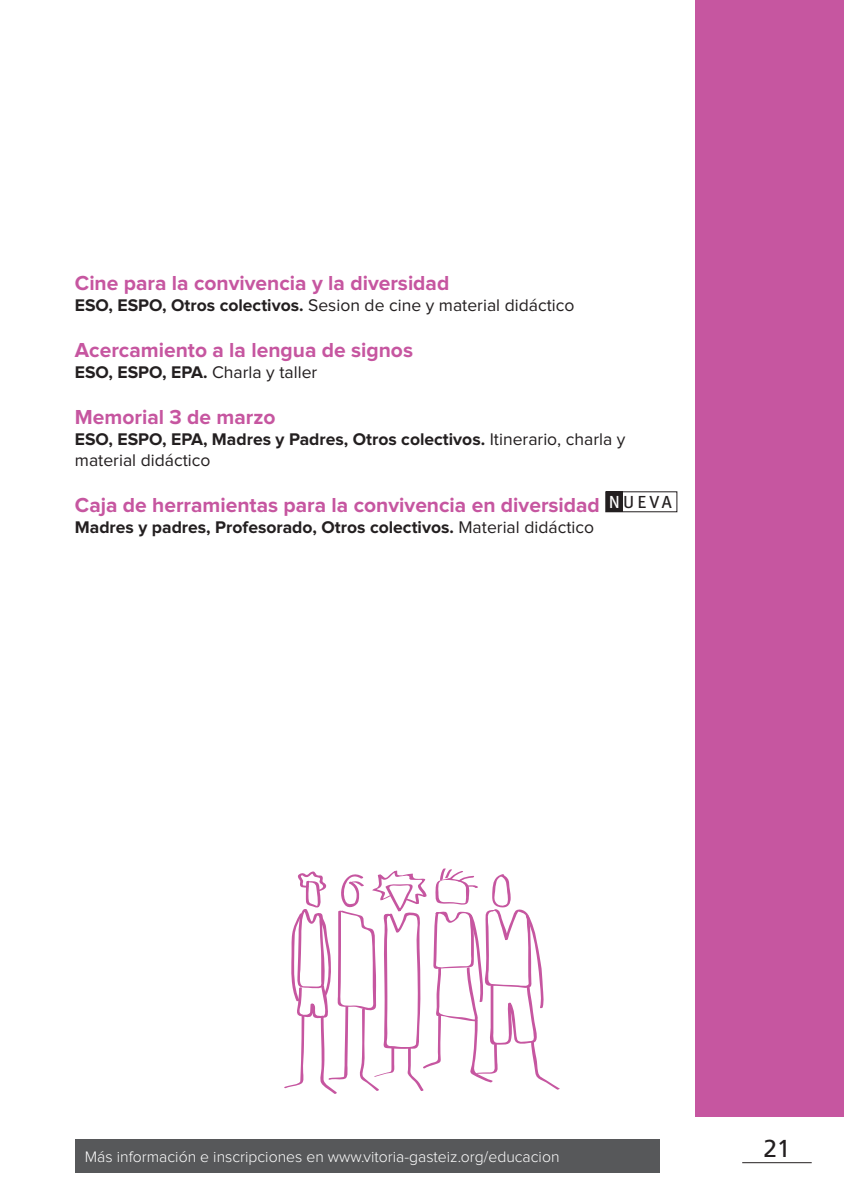
<style>
.page{position:relative;width:844px;height:1191px;background:#fff}
.page>*{position:absolute;margin:0;border:0;box-sizing:border-box;transform-origin:0 0}
.t1{font:24.5px "Frutiger LT Std";color:#231f20}
.t2{font:700 21px "Proxima Nova";color:#c656a0}
.t3{font:700 17.5px/21px "Proxima Nova";color:#231f20}
.t4{font:17.5px "Proxima Nova";color:#231f20}
.t5{font:300 15.75px "Proxima Nova";color:#fff}
.s1{font-weight:700}
.s2{font-weight:400}
</style>
<div class="page">
<hr style="left:742px;top:1162px;width:69px;height:1px;background:#231f20">
<div style="left:75px;top:1138px;width:584px;height:34px;background:#57585a"></div>
<svg style="left:284px;top:868px;width:276px;height:226px"></svg>
<div style="left:605px;top:491px;width:17px;height:21px;background:#231f20"></div>
<div style="left:605px;top:491px;width:72px;height:21px;border:1px solid #231f20"></div>
<div style="left:694px;top:0;width:149px;height:1116px;background:#c656a0"></div>
<p class="t2" style="left:75px;top:273px;width:376px">Cine para la convivencia y la diversidad</p>
<p class="t4" style="left:75px;top:297px;width:501px"><span class="s1">ESO, ESPO, Otros colectivos.</span> Sesion de cine y material didáctico</p>
<p class="t2" style="left:75px;top:340px;width:339px">Acercamiento a la lengua de signos</p>
<p class="t3" style="left:75px;top:362px;width:244px">ESO, ESPO, EPA. <span class="s2">Charla y taller</span></p>
<p class="t2" style="left:75px;top:407px;width:202px">Memorial 3 de marzo</p>
<p class="t3" style="left:75px;top:429px;width:552px">ESO, ESPO, EPA, Madres y Padres, Otros colectivos. <span class="s2">Itinerario, charla y material didáctico</span></p>
<p class="t2" style="left:75px;top:495px;width:598px">Caja de herramientas para la convivencia en diversidad <sup>N</sup> <sup>U</sup> <sup>E</sup> <sup>VA</sup></p>
<p class="t3" style="left:75px;top:517px;width:520px">Madres y padres, Profesorado, Otros colectivos. <span class="s2">Material didáctico</span></p>
<p class="t5" style="left:85px;top:1149px;width:476px">Más información e inscripciones en www.vitoria-gasteiz.org/educacion</p>
<h1 class="t1" style="left:763px;top:1134px;width:29px">21</h1>
</div>
